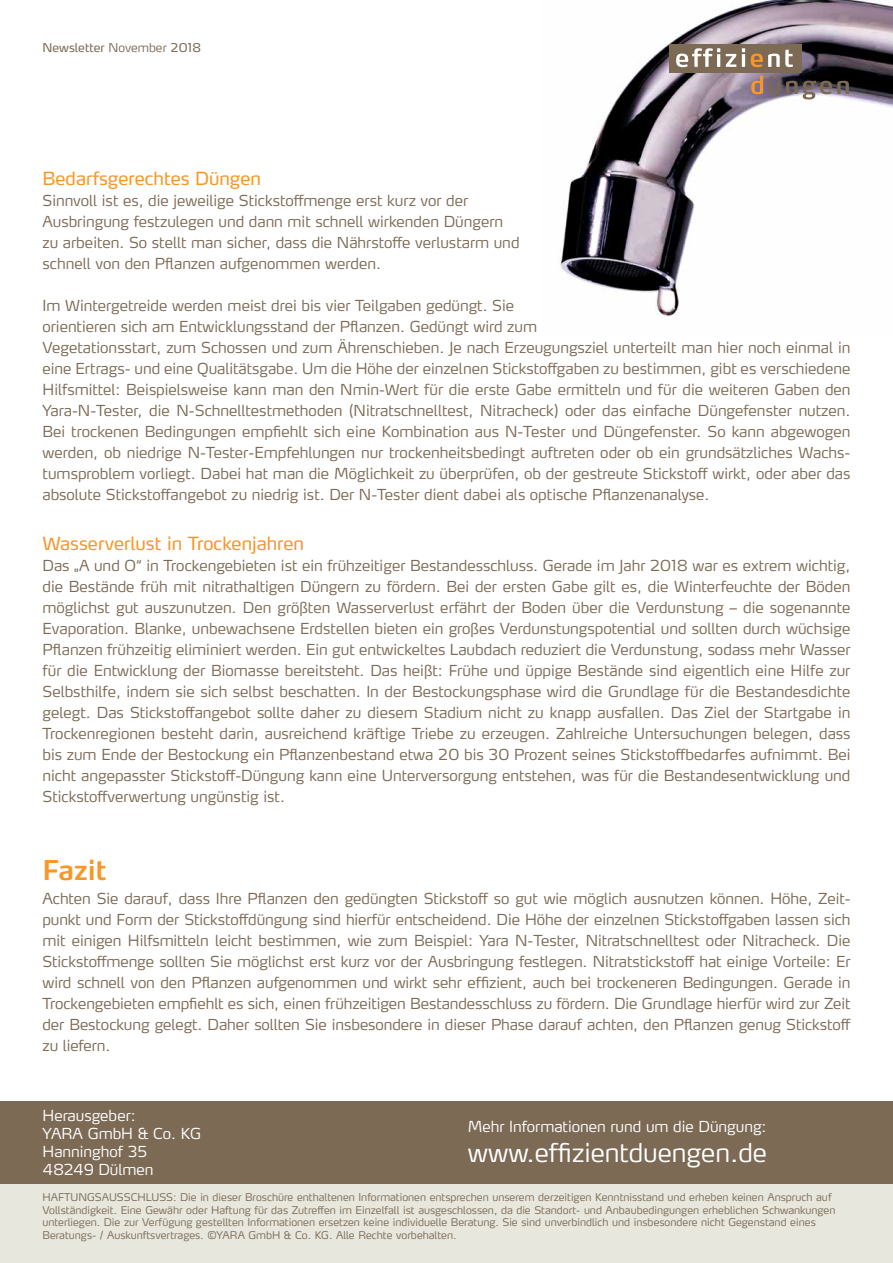
<style>
.page{position:relative;width:893px;height:1263px;background:#fff}
.page>*{position:absolute;margin:0;border:0;box-sizing:border-box;transform-origin:0 0}
.t1{font:600 27px "Yara Max LF";color:#f89728}
.t2{font:300 25.5px "Yara Max LF";color:#fff}
.t3{font:18px "Yara Max LF";color:#f89728}
.t4{font:300 15px/21px "Yara Max LF";color:#7c6a55;text-align:justify}
.t5{font:300 15px/18px "Yara Max LF";color:#fff}
.t6{font:12px "Yara Max LF";color:#7c6a55}
.t7{font:300 10.5px/12.6px "Yara Max LF";color:#7c6a55}
.s1{font-weight:300}
</style>
<div class="page">
<img style="left:560px;top:0;width:333px;height:317px">
<div style="left:669px;top:44px;width:133px;height:29px;background:#7c6a55"></div>
<svg style="left:676px;top:48px;width:44px;height:19px"></svg>
<svg style="left:726px;top:54px;width:10px;height:13px"></svg>
<svg style="left:742px;top:48px;width:3px;height:19px"></svg>
<svg style="left:751px;top:50px;width:42px;height:17px"></svg>
<svg style="left:751px;top:75px;width:12px;height:19px"></svg>
<svg style="left:769px;top:76px;width:11px;height:18px"></svg>
<svg style="left:786px;top:81px;width:63px;height:18px"></svg>
<div style="left:0;top:1154px;width:893px;height:109px;background:#e7e7dd"></div>
<div style="left:0;top:1101px;width:893px;height:82px;background:#7c6a55"></div>
<p class="t6" style="left:43px;top:40px;width:160px">Newsletter <span class="s1">November</span> 2018</p>
<p class="t3" style="left:43px;top:167px;width:220px">Bedarfsgerechtes Düngen</p>
<p class="t4" style="left:43px;top:189px;width:478px;text-align:left">Sinnvoll ist es, die jeweilige Stickstoffmenge erst kurz vor der Ausbringung festzulegen und dann mit schnell wirkenden Düngern zu arbeiten. So stellt man sicher, dass die Nährstoffe verlustarm und schnell von den Pflanzen aufgenommen werden.</p>
<p class="t4" style="left:43px;top:294px;width:809px;text-align:left">Im Wintergetreide werden meist drei bis vier Teilgaben gedüngt. Sie<br>orientieren sich am Entwicklungsstand der Pflanzen. Gedüngt wird zum<br>Vegetationsstart, zum Schossen und zum Ährenschieben. Je nach Erzeugungsziel unterteilt man hier noch einmal in eine Ertrags- und eine Qualitätsgabe. Um die Höhe der einzelnen Stickstoffgaben zu bestimmen, gibt es verschiedene Hilfsmittel: Beispielsweise kann man den Nmin-Wert für die erste Gabe ermitteln und für die weiteren Gaben den Yara-N-Tester, die N-Schnelltestmethoden (Nitratschnelltest, Nitracheck) oder das einfache Düngefenster nutzen.<br>Bei trockenen Bedingungen empfiehlt sich eine Kombination aus N-Tester und Düngefenster. So kann abgewogen werden, ob niedrige N-Tester-Empfehlungen nur trockenheitsbedingt auftreten oder ob ein grundsätzliches Wachs&shy;tumsproblem vorliegt. Dabei hat man die Möglichkeit zu überprüfen, ob der gestreute Stickstoff wirkt, oder aber das absolute Stickstoffangebot zu niedrig ist. Der N-Tester dient dabei als optische Pflanzenanalyse.</p>
<p class="t3" style="left:43px;top:532px;width:263px">Wasserverlust in Trockenjahren</p>
<p class="t4" style="left:43px;top:555px;width:809px">Das „A und O“ in Trockengebieten ist ein frühzeitiger Bestandesschluss. Gerade im Jahr 2018 war es extrem wichtig, die Bestände früh mit nitrathaltigen Düngern zu fördern. Bei der ersten Gabe gilt es, die Winterfeuchte der Böden möglichst gut auszunutzen. Den größten Wasserverlust erfährt der Boden über die Verdunstung – die sogenannte Evaporation. Blanke, unbewachsene Erdstellen bieten ein großes Verdunstungspotential und sollten durch wüchsige Pflanzen frühzeitig eliminiert werden. Ein gut entwickeltes Laubdach reduziert die Verdunstung, sodass mehr Wasser für die Entwicklung der Biomasse bereitsteht. Das heißt: Frühe und üppige Bestände sind eigentlich eine Hilfe zur Selbsthilfe, indem sie sich selbst beschatten. In der Bestockungsphase wird die Grundlage für die Bestandesdichte gelegt. Das Stickstoffangebot sollte daher zu diesem Stadium nicht zu knapp ausfallen. Das Ziel der Startgabe in Trockenregionen besteht darin, ausreichend kräftige Triebe zu erzeugen. Zahlreiche Untersuchungen belegen, dass bis zum Ende der Bestockung ein Pflanzenbestand etwa 20 bis 30 Prozent seines Stickstoffbedarfes aufnimmt. Bei nicht angepasster Stickstoff-Düngung kann eine Unterversorgung entstehen, was für die Bestandesentwicklung und Stickstoffverwertung ungünstig ist.</p>
<h1 class="t1" style="left:43px;top:853px;width:66px">Fazit</h1>
<p class="t4" style="left:43px;top:888px;width:809px">Achten Sie darauf, dass Ihre Pflanzen den gedüngten Stickstoff so gut wie möglich ausnutzen können. Höhe, Zeit&shy;punkt und Form der Stickstoffdüngung sind hierfür entscheidend. Die Höhe der einzelnen Stickstoffgaben lassen sich mit einigen Hilfsmitteln leicht bestimmen, wie zum Beispiel: Yara N-Tester, Nitratschnelltest oder Nitracheck. Die Stickstoffmenge sollten Sie möglichst erst kurz vor der Ausbringung festlegen. Nitratstickstoff hat einige Vorteile: Er wird schnell von den Pflanzen aufgenommen und wirkt sehr effizient, auch bei trockeneren Bedingungen. Gerade in Trockengebieten empfiehlt es sich, einen frühzeitigen Bestandesschluss zu fördern. Die Grundlage hierfür wird zur Zeit der Bestockung gelegt. Daher sollten Sie insbesondere in dieser Phase darauf achten, den Pflanzen genug Stickstoff zu liefern.</p>
<p class="t5" style="left:43px;top:1106px;width:160px">Herausgeber:<br>YARA GmbH &amp; Co. KG<br>Hanninghof 35<br>48249 Dülmen</p>
<p class="t5" style="left:468px;top:1117px;width:300px">Mehr Informationen rund um die Düngung:</p>
<h2 class="t2" style="left:468px;top:1137px;width:301px">www.effizientduengen.de</h2>
<p class="t7" style="left:43px;top:1191px;width:794px">HAFTUNGSAUSSCHLUSS: Die in dieser Broschüre enthaltenen Informationen entsprechen unserem derzeitigen Kenntnisstand und erheben keinen Anspruch auf Vollständigkeit. Eine Gewähr oder Haftung für das Zutreffen im Einzelfall ist ausgeschlossen, da die Standort- und Anbaubedingungen erheblichen Schwankungen unterliegen. Die zur Verfügung gestellten Informationen ersetzen keine individuelle Beratung. Sie sind unverbindlich und insbesondere nicht Gegenstand eines Beratungs- / Auskunftsvertrages. ©YARA GmbH &amp; Co. KG. Alle Rechte vorbehalten.</p>
</div>
